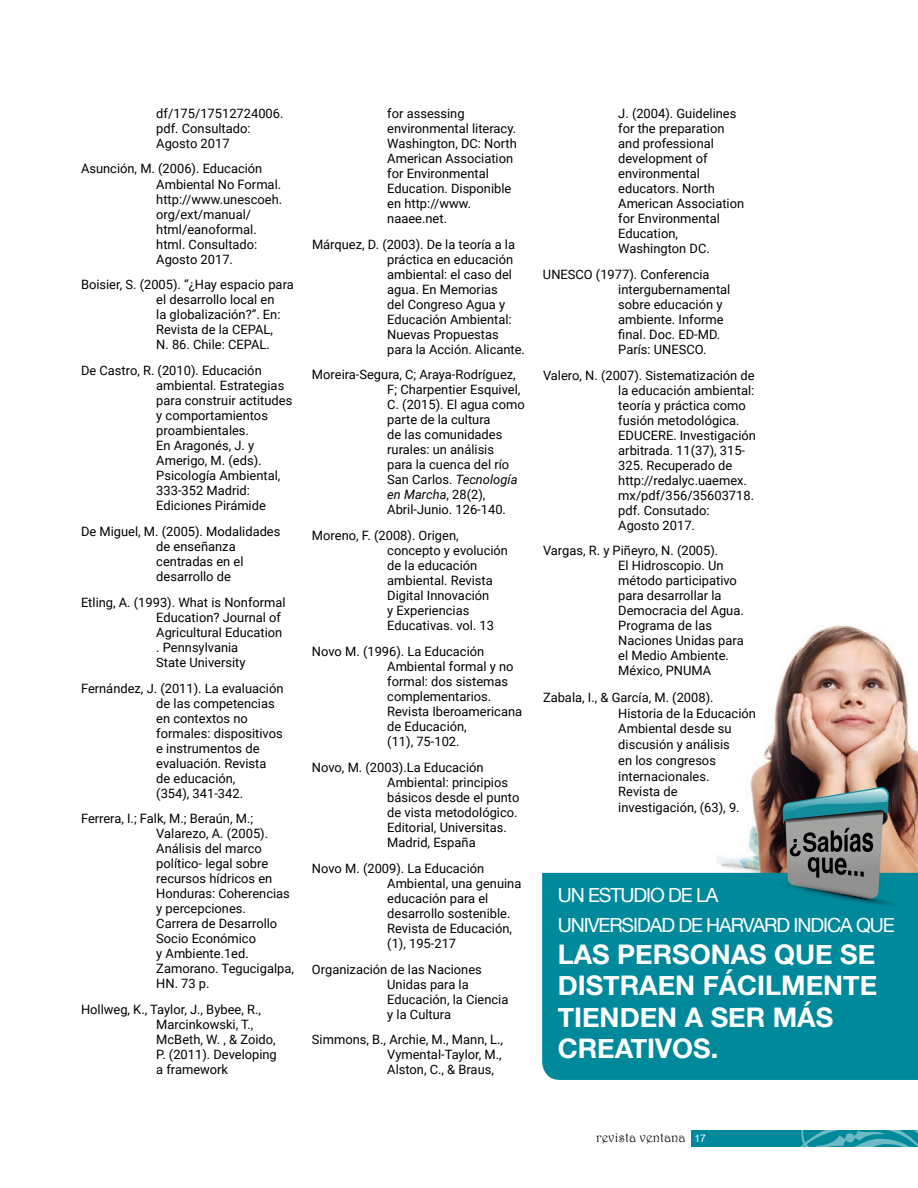
<style>
.page{position:relative;width:918px;height:1188px;background:#fff}
.page>*{position:absolute;margin:0;border:0;box-sizing:border-box;transform-origin:0 0}
.t1{font:700 27px/31.5px "Helvetica Neue";color:#fff}
.t2{font:19.5px/30px "Helvetica Neue";letter-spacing:-.055em;color:#fff}
.t3{font:13.5px "Harrington";color:#000}
.t4{font:12.9px/15px "Roboto";color:#000}
.s1{font-style:italic}
.s2{font-family:"Helvetica Neue";font-size:10.5px;color:#fff}
</style>
<div class="page">
<div style="left:691px;top:1130px;width:227px;height:17px;background:#00899b"></div>
<svg style="left:800px;top:1130px;width:118px;height:17px"></svg>
<img style="left:704px;top:625px;width:214px;height:248px">
<div style="left:542px;top:873px;width:376px;height:207px;background:#00899b"></div>
<svg style="left:774px;top:786px;width:124px;height:121px;background:#5d7a7b"></svg>
<p class="t4" style="left:156px;top:105px;width:129px">df/175/17512724006. pdf. Consultado:<br>Agosto 2017</p>
<p class="t4" style="left:156px;top:161px;width:127px;text-indent:-75px">Asunción, M. (2006). Educación<br>Ambiental No Formal. http://www.unescoeh. org/ext/manual/ html/eanoformal. html. Consultado:<br>Agosto 2017.</p>
<p class="t4" style="left:156px;top:277px;width:139px;text-indent:-75px">Boisier, S. (2005). “¿Hay espacio para el desarrollo local en<br>la globalización?”. En:<br>Revista de la CEPAL,<br>N. 86. Chile: CEPAL.</p>
<p class="t4" style="left:156px;top:363px;width:138px;text-indent:-75px">De Castro, R. (2010). Educación ambiental. Estrategias para construir actitudes y comportamientos proambientales.<br>En Aragonés, J. y<br>Amerigo, M. (eds).<br>Psicología Ambiental,<br>333-352 Madrid:<br>Ediciones Pirámide</p>
<p class="t4" style="left:156px;top:523px;width:126px;text-indent:-75px">De Miguel, M. (2005). Modalidades de enseñanza centradas en el desarrollo de</p>
<p class="t4" style="left:156px;top:594px;width:131px;text-indent:-75px">Etling, A. (1993). What is Nonformal<br>Education? Journal of<br>Agricultural Education . Pennsylvania<br>State University</p>
<p class="t4" style="left:156px;top:680px;width:129px;text-indent:-75px">Fernández, J. (2011). La evaluación de las competencias en contextos no formales: dispositivos e instrumentos de evaluación. Revista de educación,<br>(354), 341-342.</p>
<p class="t4" style="left:156px;top:811px;width:139px;text-indent:-75px">Ferrera, I.; Falk, M.; Beraún, M.;<br>Valarezo, A. (2005).<br>Análisis del marco político- legal sobre recursos hídricos en<br>Honduras: Coherencias y percepciones.<br>Carrera de Desarrollo<br>Socio Económico<br>y Ambiente.1ed.<br>Zamorano. Tegucigalpa,<br>HN. 73 p.</p>
<p class="t4" style="left:156px;top:1002px;width:122px;text-indent:-75px">Hollweg, K., Taylor, J., Bybee, R.,<br>Marcinkowski, T.,<br>McBeth, W. , &amp; Zoido,<br>P. (2011). Developing a framework</p>
<p class="t4" style="left:387px;top:105px;width:131px">for assessing environmental literacy.<br>Washington, DC: North<br>American Association for Environmental<br>Education. Disponible en http://www. naaee.net.</p>
<p class="t4" style="left:387px;top:236px;width:139px;text-indent:-75px">Márquez, D. (2003). De la teoría a la práctica en educación ambiental: el caso del agua. En Memorias<br>del Congreso Agua y<br>Educación Ambiental:<br>Nuevas Propuestas para la Acción. Alicante.</p>
<p class="t4" style="left:387px;top:367px;width:139px;text-indent:-75px">Moreira-Segura, C; Araya-Rodríguez,<br>F; Charpentier Esquivel,<br>C. (2015). El agua como parte de la cultura<br>de las comunidades rurales: un análisis<br>para la cuenca del río<br>San Carlos. <span class="s1">Tecnología en Marcha</span>, 28(2),<br>Abril-Junio. 126-140.</p>
<p class="t4" style="left:387px;top:528px;width:122px;text-indent:-75px">Moreno, F. (2008). Origen, concepto y evolución de la educación ambiental. Revista<br>Digital Innovación<br>y Experiencias<br>Educativas. vol. 13</p>
<p class="t4" style="left:387px;top:644px;width:136px;text-indent:-75px">Novo M. (1996). La Educación<br>Ambiental formal y no formal: dos sistemas complementarios.<br>Revista Iberoamericana de Educación,<br>(11), 75-102.</p>
<p class="t4" style="left:387px;top:759px;width:134px;text-indent:-75px">Novo, M. (2003).La Educación<br>Ambiental: principios básicos desde el punto de vista metodológico.<br>Editorial, Universitas.<br>Madrid, España</p>
<p class="t4" style="left:387px;top:860px;width:136px;text-indent:-75px">Novo M. (2009). La Educación<br>Ambiental, una genuina educación para el desarrollo sostenible.<br>Revista de Educación, (1), 195-217</p>
<p class="t4" style="left:387px;top:961px;width:123px;text-indent:-75px">Organización de las Naciones<br>Unidas para la<br>Educación, la Ciencia y la Cultura</p>
<p class="t4" style="left:387px;top:1032px;width:117px;text-align:justify;text-indent:-75px">Simmons, B., Archie, M., Mann, L., Vymental-Taylor, M., Alston, C., &amp; Braus,</p>
<p class="t4" style="left:618px;top:105px;width:127px">J. (2004). Guidelines for the preparation and professional development of environmental educators. North<br>American Association for Environmental<br>Education,<br>Washington DC.</p>
<p class="t4" style="left:618px;top:266px;width:114px;text-indent:-75px">UNESCO (1977). Conferencia intergubernamental sobre educación y ambiente. Informe final. Doc. ED-MD.<br>París: UNESCO.</p>
<p class="t4" style="left:618px;top:367px;width:139px;text-indent:-75px">Valero, N. (2007). Sistematización de la educación ambiental: teoría y práctica como fusión metodológica.<br>EDUCERE. Investigación arbitrada. 11(37), 315-<br>325. Recuperado de http://redalyc.uaemex. mx/pdf/356/35603718. pdf. Consutado:<br>Agosto 2017.</p>
<p class="t4" style="left:618px;top:543px;width:127px;text-indent:-75px">Vargas, R. y Piñeyro, N. (2005).<br>El Hidroscopio. Un método participativo para desarrollar la<br>Democracia del Agua.<br>Programa de las<br>Naciones Unidas para el Medio Ambiente.<br>México, PNUMA</p>
<p class="t4" style="left:618px;top:689px;width:139px;line-height:15.8px;text-indent:-75px">Zabala, I., &amp; García, M. (2008).<br>Historia de la Educación<br>Ambiental desde su discusión y análisis<br>en los congresos internacionales.<br>Revista de investigación, (63), 9.</p>
<h2 class="t2" style="left:558px;top:881px;width:339px">UN ESTUDIO DE LA<br>UNIVERSIDAD DE HARVARD INDICA QUE</h2>
<h1 class="t1" style="left:558px;top:939px;width:321px">LAS PERSONAS QUE SE<br>DISTRAEN FÁCILMENTE<br>TIENDEN A SER MÁS<br>CREATIVOS.</h1>
<p class="t3" style="left:596px;top:1129px;width:111px">revista ventana <span class="s2">17</span></p>
</div>
